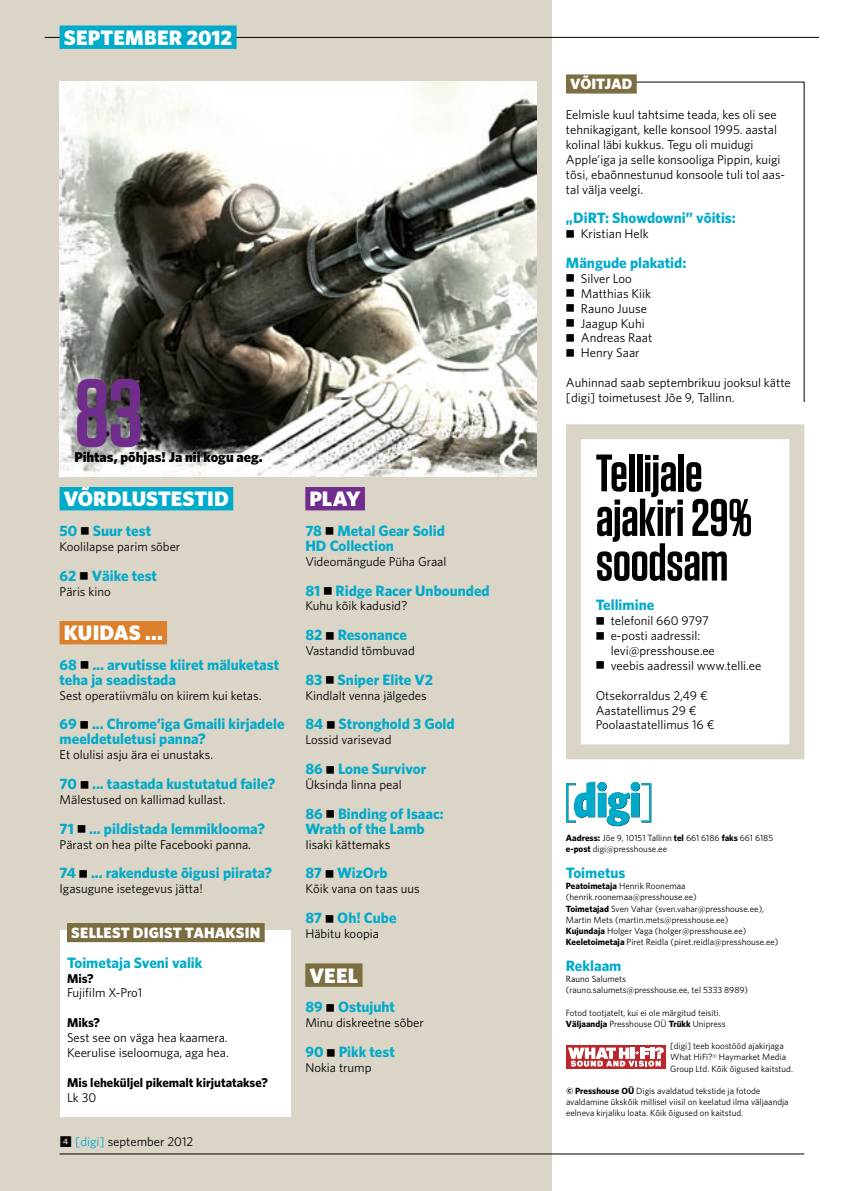
<style>
.page{position:relative;width:849px;height:1191px;background:#fff}
.page>*{position:absolute;margin:0;border:0;box-sizing:border-box;transform-origin:0 0}
.t1{font:600 96px "Tungsten";color:#702d8c}
.t2{font:600 52.5px/44.7px "Tungsten";letter-spacing:-.01em;color:#000}
.t3{font:900 21px "Whitney";letter-spacing:.01em;color:#fff}
.t4{font:700 15px/14.9px "Whitney";color:#00aaca}
.t5{font:900 15px "Whitney";letter-spacing:.01em;color:#fff}
.t6{font:900 14.25px "Whitney";color:#000}
.t7{font:12.75px/14.9px "Whitney";color:#000}
.t8{font:700 12.75px "Whitney";color:#000}
.t9{font:9px/11.1px "Whitney";color:#000}
.s1{font-family:"Whitney Index Black Sq Bd"}
.s2{color:#00aaca}
.s3{font-family:"Whitney Index Black Sq Bd";font-size:9px}
.s4{font-weight:700}
</style>
<div class="page">
<div style="left:0;top:0;width:551px;height:1191px;background:#dbd5c7"></div>
<div style="left:60px;top:930px;width:230px;height:186px;background:#fff"></div>
<div style="left:566px;top:424px;width:238px;height:335px;background:#fff;border:15px solid #dbd5c7"></div>
<svg style="left:566px;top:781px;width:85px;height:45px"></svg>
<div style="left:60px;top:487px;width:173px;height:23px;background:#00aaca"></div>
<div style="left:60px;top:621px;width:107px;height:23px;background:#db812e"></div>
<svg style="left:636px;top:82px;width:168px;height:320px"></svg>
<div style="left:566px;top:74px;width:70px;height:20px;background:#7b6e41"></div>
<div style="left:67px;top:923px;width:197px;height:19px;background:#7b6e41"></div>
<img style="left:60px;top:82px;width:476px;height:394px">
<div style="left:305px;top:487px;width:60px;height:23px;background:#702d8c"></div>
<div style="left:305px;top:963px;width:57px;height:23px;background:#7b6e41"></div>
<div style="left:566px;top:1045px;width:99px;height:24px;background:linear-gradient(to right,#bb262c,#bb262c)"></div>
<svg style="left:568px;top:1047px;width:95px;height:19px"></svg>
<hr style="left:45px;top:37px;width:774px;height:1px;background:#000">
<hr style="left:60px;top:1153px;width:744px;height:1px;background:#000">
<div style="left:60px;top:26px;width:176px;height:23px;background:#00aaca"></div>
<h3 class="t3" style="left:64px;top:25px;width:170px">SEPTEMBER 2012</h3>
<h1 class="t1" style="left:74px;top:363px;width:70px">83</h1>
<p class="t6" style="left:74px;top:448px;width:190px">PIHTAS, PÕHJAS! JA NII KOGU AEG.</p>
<h3 class="t3" style="left:64px;top:486px;width:167px">VÕRDLUSTESTID</h3>
<p class="t4" style="left:60px;top:523px;width:93px">50 Suur test</p>
<p class="t7" style="left:60px;top:538px;width:122px">Koolilapse parim sõber</p>
<p class="t4" style="left:60px;top:567px;width:99px">62 Väike test</p>
<p class="t7" style="left:60px;top:583px;width:53px">Päris kino</p>
<h3 class="t3" style="left:64px;top:620px;width:100px">KUIDAS ...</h3>
<p class="t4" style="left:60px;top:657px;width:221px">68 ... arvutisse kiiret mäluketast teha ja seadistada</p>
<p class="t7" style="left:60px;top:687px;width:203px">Sest operatiivmälu on kiirem kui ketas.</p>
<p class="t4" style="left:60px;top:716px;width:226px">69 ... Chrome’iga Gmaili kirjadele meeldetuletusi panna?</p>
<p class="t7" style="left:60px;top:747px;width:155px">Et olulisi asju ära ei unustaks.</p>
<p class="t4" style="left:60px;top:776px;width:217px">70 ... taastada kustutatud faile?</p>
<p class="t7" style="left:60px;top:791px;width:167px">Mälestused on kallimad kullast.</p>
<p class="t4" style="left:60px;top:820px;width:207px">71 ... pildistada lemmiklooma?</p>
<p class="t7" style="left:60px;top:836px;width:193px">Pärast on hea pilte Facebooki panna.</p>
<p class="t4" style="left:60px;top:865px;width:214px">74 ... rakenduste õigusi piirata?</p>
<p class="t7" style="left:60px;top:881px;width:145px">Igasugune isetegevus jätta!</p>
<p class="t5" style="left:71px;top:923px;width:191px">SELLEST DIGIST TAHAKSIN</p>
<p class="t4" style="left:67px;top:954px;width:137px">Toimetaja Sveni valik</p>
<p class="t8" style="left:67px;top:970px;width:28px">Mis?</p>
<p class="t7" style="left:67px;top:985px;width:77px">Fujifilm X-Pro1</p>
<p class="t8" style="left:67px;top:1015px;width:34px">Miks?</p>
<p class="t7" style="left:67px;top:1030px;width:163px">Sest see on väga hea kaamera.<br>Keerulise iseloomuga, aga hea.</p>
<p class="t8" style="left:67px;top:1074px;width:202px">Mis leheküljel pikemalt kirjutatakse?</p>
<p class="t7" style="left:67px;top:1089px;width:31px">Lk 30</p>
<p class="t7" style="left:60px;top:1134px;width:135px"><span class="s1">4</span> <span class="s2">[digi]</span> september 2012</p>
<h3 class="t3" style="left:309px;top:486px;width:53px">PLAY</h3>
<p class="t4" style="left:305px;top:523px;width:141px">78 Metal Gear Solid<br>HD Collection</p>
<p class="t7" style="left:305px;top:553px;width:143px">Videomängude Püha Graal</p>
<p class="t4" style="left:305px;top:582px;width:186px">81 Ridge Racer Unbounded</p>
<p class="t7" style="left:305px;top:598px;width:104px">Kuhu kõik kadusid?</p>
<p class="t4" style="left:305px;top:627px;width:103px">82 Resonance</p>
<p class="t7" style="left:305px;top:643px;width:111px">Vastandid tõmbuvad</p>
<p class="t4" style="left:305px;top:671px;width:129px">83 Sniper Elite V2</p>
<p class="t7" style="left:305px;top:687px;width:123px">Kindlalt venna jälgedes</p>
<p class="t4" style="left:305px;top:716px;width:151px">84 Stronghold 3 Gold</p>
<p class="t7" style="left:305px;top:732px;width:88px">Lossid varisevad</p>
<p class="t4" style="left:305px;top:761px;width:122px">86 Lone Survivor</p>
<p class="t7" style="left:305px;top:777px;width:98px">Üksinda linna peal</p>
<p class="t4" style="left:305px;top:805px;width:140px">86 Binding of Isaac:<br>Wrath of the Lamb</p>
<p class="t7" style="left:305px;top:836px;width:86px">Iisaki kättemaks</p>
<p class="t4" style="left:305px;top:865px;width:84px">87 WizOrb</p>
<p class="t7" style="left:305px;top:881px;width:116px">Kõik vana on taas uus</p>
<p class="t4" style="left:305px;top:910px;width:93px">87 Oh! Cube</p>
<p class="t7" style="left:305px;top:925px;width:75px">Häbitu koopia</p>
<h3 class="t3" style="left:309px;top:962px;width:50px">VEEL</h3>
<p class="t4" style="left:305px;top:999px;width:91px">89 Ostujuht</p>
<p class="t7" style="left:305px;top:1015px;width:120px">Minu diskreetne sõber</p>
<p class="t4" style="left:305px;top:1044px;width:91px">90 Pikk test</p>
<p class="t7" style="left:305px;top:1059px;width:68px">Nokia trump</p>
<p class="t5" style="left:570px;top:75px;width:64px">VÕITJAD</p>
<p class="t7" style="left:566px;top:107px;width:221px">Eelmisle kuul tahtsime teada, kes oli see tehnikagigant, kelle konsool 1995. aastal kolinal läbi kukkus. Tegu oli muidugi Apple’iga ja selle konsooliga Pippin, kuigi tõsi, ebaõnnestunud konsoole tuli tol aas&shy;tal välja veelgi.</p>
<p class="t4" style="left:566px;top:210px;width:171px">„DiRT: Showdowni” võitis:</p>
<p class="t7" style="left:566px;top:226px;width:84px"><span class="s3">.</span> Kristian Helk</p>
<p class="t4" style="left:566px;top:255px;width:122px">Mängude plakatid:</p>
<p class="t7" style="left:566px;top:271px;width:88px"><span class="s3">.</span> Silver Loo<br><span class="s3">.</span> Matthias Kiik <span class="s3">.</span> Rauno Juuse <span class="s3">.</span> Jaagup Kuhi <span class="s3">.</span> Andreas Raat <span class="s3">.</span> Henry Saar</p>
<p class="t7" style="left:566px;top:375px;width:226px">Auhinnad saab septembrikuu jooksul kätte [digi] toimetusest Jõe 9, Tallinn.</p>
<h2 class="t2" style="left:595px;top:452px;width:158px">Tellijale ajakiri 29% soodsam</h2>
<p class="t4" style="left:595px;top:597px;width:60px">Tellimine</p>
<p class="t7" style="left:595px;top:613px;width:115px"><span class="s3">.</span> telefonil 660 9797</p>
<p class="t7" style="left:595px;top:628px;width:106px"><span class="s3">.</span> e-posti aadressil:</p>
<p class="t7" style="left:610px;top:643px;width:106px">levi@presshouse.ee</p>
<p class="t7" style="left:595px;top:658px;width:167px"><span class="s3">.</span> veebis aadressil www.telli.ee</p>
<p class="t7" style="left:595px;top:687px;width:120px">Otsekorraldus 2,49 €<br>Aastatellimus 29 €<br>Poolaastatellimus 16 €</p>
<p class="t9" style="left:566px;top:832px;width:209px"><span class="s4">Aadress:</span> Jõe 9, 10151 Tallinn <span class="s4">tel</span> 661 6186 <span class="s4">faks</span> 661 6185 <span class="s4">e-post</span> digi@presshouse.ee</p>
<p class="t4" style="left:566px;top:865px;width:61px">Toimetus</p>
<p class="t9" style="left:566px;top:880px;width:214px"><span class="s4">Peatoimetaja</span> Henrik Roonemaa (henrik.roonemaa@presshouse.ee)<br><span class="s4">Toimetajad</span> Sven Vahar (sven.vahar@presshouse.ee), Martin Mets (martin.mets@presshouse.ee)<br><span class="s4">Kujundaja</span> Holger Vaga (holger@presshouse.ee)<br><span class="s4">Keeletoimetaja</span> Piret Reidla (piret.reidla@presshouse.ee)</p>
<p class="t4" style="left:566px;top:958px;width:57px">Reklaam</p>
<p class="t9" style="left:566px;top:973px;width:184px">Rauno Salumets (rauno.salumets@presshouse.ee, tel 5333 8989)</p>
<p class="t9" style="left:566px;top:1007px;width:161px">Fotod tootjatelt, kui ei ole märgitud teisiti.<br><span class="s4">Väljaandja</span> Presshouse OÜ <span class="s4">Trükk</span> Unipress</p>
<p class="t9" style="left:670px;top:1040px;width:124px">[digi] teeb koostööd ajakirjaga<br>What HiFi?<sup>©</sup> Haymarket Media<br>Group Ltd. Kõik õigused kaitstud.</p>
<p class="t9" style="left:566px;top:1085px;width:224px"><span class="s4">© Presshouse OÜ</span> Digis avaldatud tekstide ja fotode avaldamine ükskõik millisel viisil on keelatud ilma väljaandja eelneva kirjaliku loata. Kõik õigused on kaitstud.</p>
</div>
